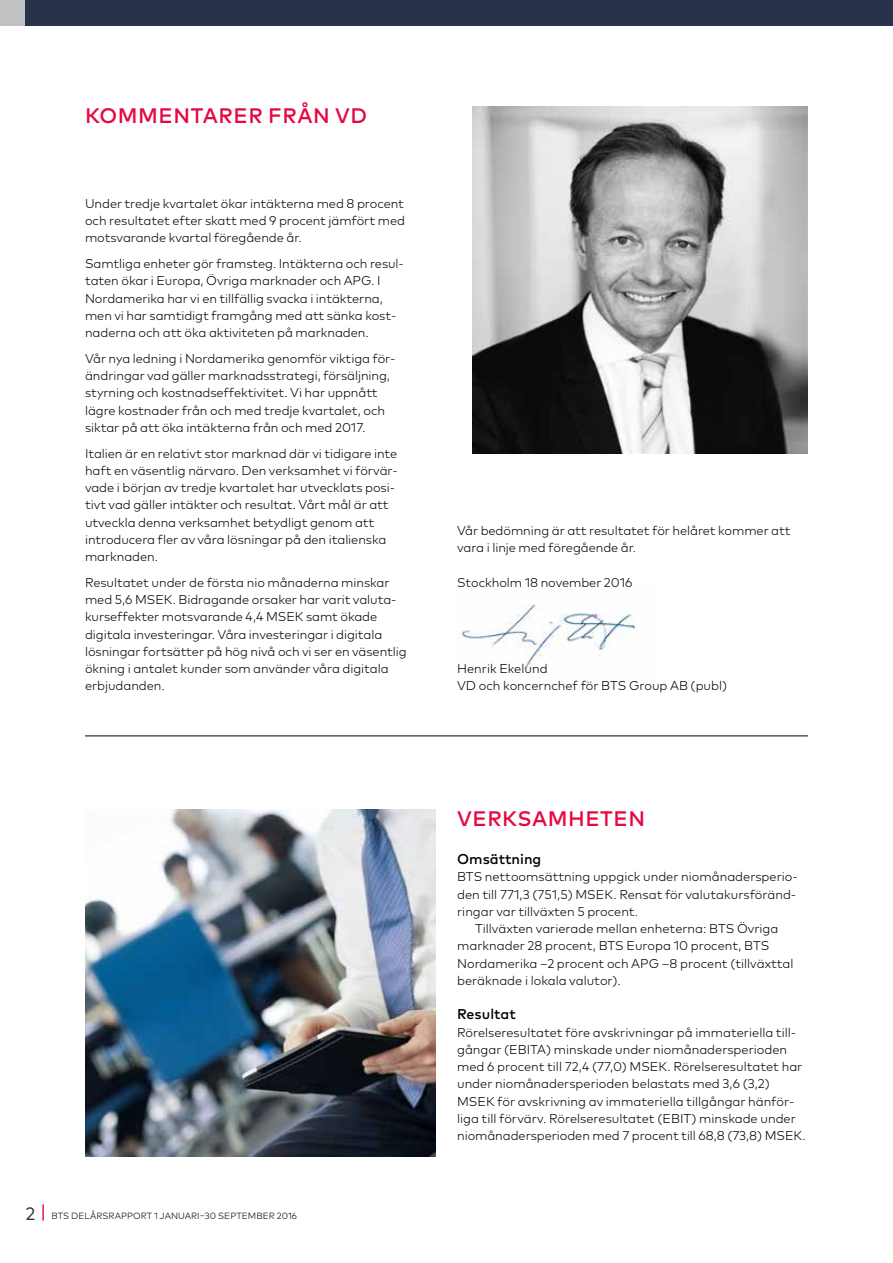
<style>
.page{position:relative;width:893px;height:1263px;background:#fff}
.page>*{position:absolute;margin:0;border:0;box-sizing:border-box;transform-origin:0 0}
.t1{font:500 21px "Mark OT";letter-spacing:.025em;color:#e50943}
.t2{font:500 14.25px "Mark OT";color:#000}
.t3{font:300 12.75px/17.2px "Mark OT";letter-spacing:-.005em;color:#000}
.t4{font:300 9px "Mark OT";letter-spacing:.005em;color:#000}
.s1{font-weight:400;font-size:18px;color:#28324a}
.s2{font-weight:400;font-size:19.5px;color:#e50943}
</style>
<div class="page">
<div style="left:0;top:0;width:26px;height:26px;background:#bfc1c2"></div>
<div style="left:26px;top:0;width:867px;height:26px;background:#28324a"></div>
<hr style="left:85px;top:736px;width:723px;height:1px;background:#000">
<img style="left:472px;top:106px;width:336px;height:347px">
<img style="left:85px;top:809px;width:351px;height:347px">
<img style="left:457px;top:604px;width:188px;height:66px">
<h1 class="t1" style="left:85px;top:102px;width:283px">KOMMENTARER FRÅN VD</h1>
<p class="t3" style="left:85px;top:195px;width:322px;text-align:justify">Under tredje kvartalet ökar intäkterna med 8 procent och resultatet efter skatt med 9 procent jämfört med motsvarande kvartal föregående år.</p>
<p class="t3" style="left:85px;top:255px;width:320px">Samtliga enheter gör framsteg. Intäkterna och resul&shy;taten ökar i Europa, Övriga marknader och APG. I Nordamerika har vi en tillfällig svacka i intäkterna, men vi har samtidigt framgång med att sänka kost&shy;naderna och att öka aktiviteten på marknaden.</p>
<p class="t3" style="left:85px;top:350px;width:312px">Vår nya ledning i Nordamerika genomför viktiga för&shy;ändringar vad gäller marknadsstrategi, försäljning, styrning och kostnadseffektivitet. Vi har uppnått lägre kostnader från och med tredje kvartalet, och siktar på att öka intäkterna från och med 2017.</p>
<p class="t3" style="left:85px;top:444px;width:314px">Italien är en relativt stor marknad där vi tidigare inte haft en väsentlig närvaro. Den verksamhet vi förvär&shy;vade i början av tredje kvartalet har utvecklats posi&shy;tivt vad gäller intäkter och resultat. Vårt mål är att utveckla denna verksamhet betydligt genom att introducera fler av våra lösningar på den italienska marknaden.</p>
<p class="t3" style="left:85px;top:574px;width:323px">Resultatet under de första nio månaderna minskar med 5,6 MSEK. Bidragande orsaker har varit valuta&shy;kurseffekter motsvarande 4,4 MSEK samt ökade digitala investeringar. Våra investeringar i digitala lösningar fortsätter på hög nivå och vi ser en väsentlig ökning i antalet kunder som använder våra digitala erbjudanden.</p>
<p class="t4" style="left:26px;top:1210px;width:273px"><span class="s1">2</span> <span class="s2">|</span> BTS DELÅRSRAPPORT 1 JANUARI–30 SEPTEMBER 2016</p>
<p class="t3" style="left:457px;top:522px;width:335px">Vår bedömning är att resultatet för helåret kommer att vara i linje med föregående år.</p>
<p class="t3" style="left:457px;top:574px;width:177px">Stockholm 18 november 2016</p>
<p class="t3" style="left:457px;top:660px;width:272px">Henrik Ekelund<br>VD och koncernchef för BTS Group AB (publ)</p>
<h1 class="t1" style="left:457px;top:805px;width:189px">VERKSAMHETEN</h1>
<p class="t2" style="left:457px;top:850px;width:86px">Omsättning</p>
<p class="t3" style="left:457px;top:868px;width:342px">BTS nettoomsättning uppgick under niomånadersperio-</p>
<p class="t3" style="left:457px;top:885px;width:341px">den till 771,3 (751,5) MSEK. Rensat för valutakursföränd-</p>
<p class="t3" style="left:457px;top:903px;width:183px">ringar var tillväxten 5 procent.</p>
<p class="t3" style="left:475px;top:920px;width:305px">Tillväxten varierade mellan enheterna: BTS Övriga</p>
<p class="t3" style="left:457px;top:937px;width:314px">marknader 28 procent, BTS Europa 10 procent, BTS</p>
<p class="t3" style="left:457px;top:954px;width:338px">Nordamerika –2 procent och APG –8 procent (tillväxttal</p>
<p class="t3" style="left:457px;top:972px;width:165px">beräknade i lokala valutor).</p>
<p class="t2" style="left:457px;top:1005px;width:60px">Resultat</p>
<p class="t3" style="left:457px;top:1023px;width:350px">Rörelseresultatet före avskrivningar på immateriella till&shy;gångar (EBITA) minskade under niomånadersperioden med 6 procent till 72,4 (77,0) MSEK. Rörelseresultatet har under niomånadersperioden belastats med 3,6 (3,2)<br>MSEK för avskrivning av immateriella tillgångar hänför&shy;liga till förvärv. Rörelseresultatet (EBIT) minskade under niomånadersperioden med 7 procent till 68,8 (73,8) MSEK.</p>
</div>
